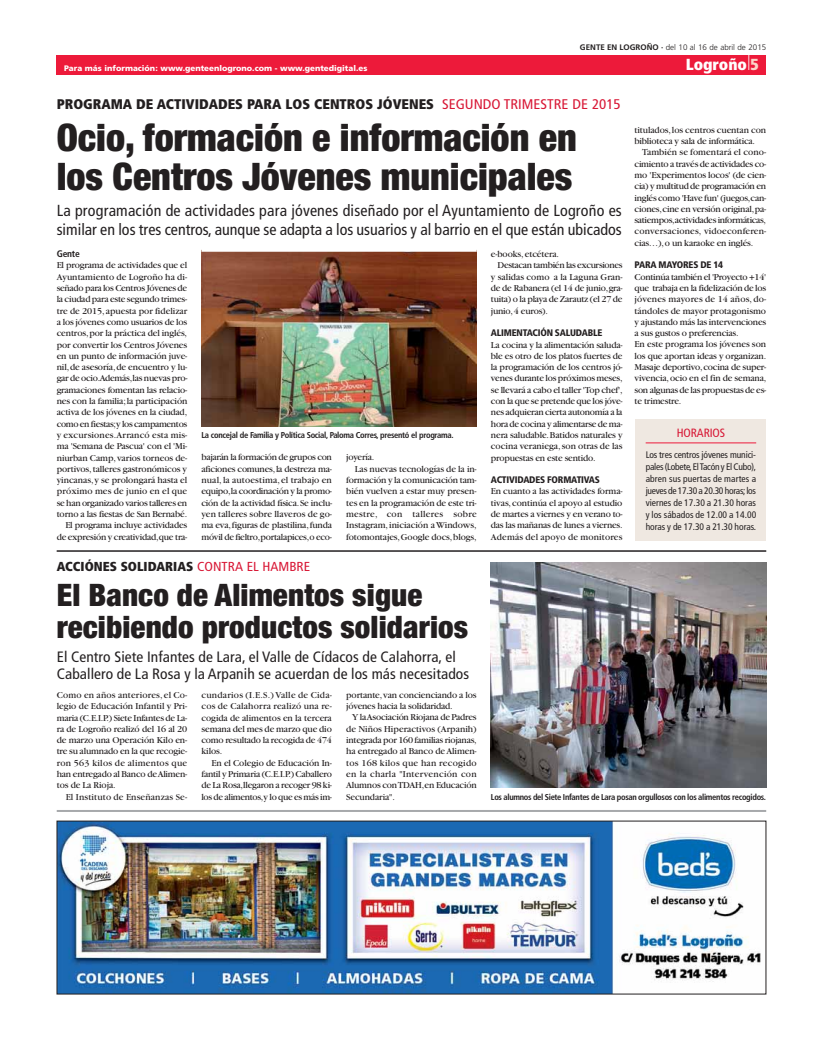
<style>
.page{position:relative;width:823px;height:1049px;background:#fff}
.page>*{position:absolute;margin:0;border:0;box-sizing:border-box;transform-origin:0 0}
.t1{font:900 condensed 38px/39px "Helvetica Neue";color:#231f20}
.t2{font:900 condensed 31px/32px "Helvetica Neue";letter-spacing:.005em;color:#231f20}
.t3{font:condensed 16px/19px "Frutiger";letter-spacing:.01em;color:#231f20}
.t4{font:900 condensed 16px "Frutiger";color:#fff}
.t5{font:condensed 15px/17px "Frutiger";letter-spacing:.005em;color:#231f20}
.t6{font:900 condensed 14px "Frutiger";color:#231f20}
.t7{font:900 condensed 13px "Frutiger";color:#231f20}
.t8{font:condensed 12px "Frutiger";letter-spacing:-.01em;color:#d71634}
.t9{font:9.5px/11.3px "Garamond";letter-spacing:-.015em;color:#231f20;text-align:justify}
.t10{font:condensed 9.5px/12px "Frutiger";letter-spacing:.005em;color:#231f20;text-align:justify}
.t11{font:900 condensed 9.5px "Frutiger";letter-spacing:-.02em;color:#231f20}
.t12{font:9.5px "Garamond";letter-spacing:.005em;color:#231f20}
.t13{font:9.5px "Garamond";letter-spacing:.015em;color:#231f20}
.t14{font:9.5px "Garamond";letter-spacing:.025em;color:#231f20}
.t15{font:700 condensed 9.5px "Frutiger";letter-spacing:-.02em;color:#231f20}
.t16{font:700 condensed 8.5px "Frutiger";letter-spacing:-.035em;color:#231f20}
.t17{font:900 8px "Frutiger";color:#fff}
.t18{font:300 8px "Frutiger";color:#231f20}
.s1{font-weight:700}
.s2{color:#fcd3c7}
.s3{font-weight:400;color:#d81634}
</style>
<div class="page">
<img style="left:56px;top:550px;width:710px;height:444px">
<div style="left:57px;top:55px;width:708px;height:20px;background:#ed1a3a"></div>
<img style="left:490px;top:562px;width:276px;height:226px">
<img style="left:201px;top:252px;width:275px;height:175px">
<div style="left:635px;top:419px;width:130px;height:122px;background:#efe8e1"></div>
<hr style="left:645px;top:442px;width:110px;height:1px;background:#ed1a3a">
<hr style="left:57px;top:551px;width:708px;height:1px;background:#231f20">
<p class="t18" style="left:579px;top:44px;width:188px"><span class="s1">GENTE EN LOGROÑO ·</span> del 10 al 16 de abril de 2015</p>
<p class="t17" style="left:64px;top:65px;width:304px">Para más información: www.genteenlogrono.com - www.gentedigital.es</p>
<h3 class="t4" style="left:685px;top:58px;width:75px">Logroño<sup>|</sup><span class="s2">5</span></h3>
<h3 class="t6" style="left:57px;top:98px;width:565px">PROGRAMA DE ACTIVIDADES PARA LOS CENTROS JÓVENES <span class="s3">SEGUNDO TRIMESTRE DE 2015</span></h3>
<h1 class="t1" style="left:57px;top:121px;width:521px">Ocio, formación e información en los Centros Jóvenes municipales</h1>
<p class="t9" style="left:634px;top:125px;width:133px">titulados,los centros cuentan con biblioteca y sala de informática.</p>
<p class="t9" style="left:634px;top:148px;width:133px;text-indent:8px">También se fomentará el cono&shy;cimiento a través de actividades co&shy;mo 'Experimentos locos' (de cien&shy;cia) y multitud de programación en inglés como 'Have fun' (juegos,can&shy;ciones,cine en versión original,pa&shy;satiempos,actividades informáticas, conversaciones, vidoeconferen&shy;cias…),o un karaoke en inglés.</p>
<p class="t11" style="left:634px;top:261px;width:90px">PARA MAYORES DE 14</p>
<p class="t9" style="left:634px;top:272px;width:133px;text-align:left">Continúa también el 'Proyecto +14' que trabaja en la fidelización de los jóvenes mayores de 14 años, do&shy;tándoles de mayor protagonismo y ajustando más las intervenciones a sus gustos o preferencias.<br>En este programa los jóvenes son los que aportan ideas y organizan.<br>Masaje deportivo,cocina de super&shy;vivencia,ocio en el fin de semana, son algunas de las propuestas de es&shy;te trimestre.</p>
<h3 class="t3" style="left:57px;top:202px;width:566px">La programación de actividades para jóvenes diseñado por el Ayuntamiento de Logroño es similar en los tres centros, aunque se adapta a los usuarios y al barrio en el que están ubicados</h3>
<p class="t15" style="left:57px;top:250px;width:25px">Gente</p>
<p class="t9" style="left:57px;top:261px;width:132px;text-align:right">El programa de actividades que el Ayuntamiento de Logroño ha di&shy;señado para los Centros Jóvenes de la ciudad para este segundo trimes&shy;tre de 2015,apuesta por fidelizar a los jóvenes como usuarios de los centros,por la práctica del inglés, por convertir los Centros Jóvenes en un punto de información juve&shy;nil,de asesoría,de encuentro y lu&shy;gar de ocio.Además,las nuevas pro&shy;gramaciones fomentan las relacio&shy;nes con la familia;la participación activa de los jóvenes en la ciudad, como en fiestas;y los campamentos y excursiones.Arrancó esta mis&shy;ma 'Semana de Pascua' con el 'Mi&shy;niurban Camp,varios torneos de&shy;portivos,talleres gastronómicos y yincanas,y se prolongará hasta el próximo mes de junio en el que se han organizado varios talleres en torno a las fiestas de San Bernabé.<br>El programa incluye actividades de expresión y creatividad,que tra-</p>
<p class="t9" style="left:490px;top:249px;width:70px">e-books,etcétera.</p>
<p class="t9" style="left:497px;top:261px;width:126px">Destacan también las excursiones</p>
<p class="t12" style="left:490px;top:273px;width:133px">y salidas como a la Laguna Gran-</p>
<p class="t9" style="left:490px;top:283px;width:133px">de de Rabanera (el 14 de junio,gra-</p>
<p class="t9" style="left:490px;top:295px;width:133px">tuita) o la playa de Zarautz (el 27 de</p>
<p class="t9" style="left:490px;top:306px;width:58px">junio,4 euros).</p>
<p class="t11" style="left:490px;top:329px;width:113px">ALIMENTACIÓN SALUDABLE</p>
<p class="t9" style="left:490px;top:340px;width:133px">La cocina y la alimentación saluda&shy;ble es otro de los platos fuertes de la programación de los centros jó&shy;venes durante los próximos meses, se llevará a cabo el taller 'Top chef', con la que se pretende que los jóve&shy;nes adquieran cierta autonomía a la hora de cocina y alimentarse de ma&shy;nera saludable.Batidos naturales y cocina veraniega,son otras de las propuestas en este sentido.</p>
<p class="t11" style="left:490px;top:476px;width:110px">ACTIVIDADES FORMATIVAS</p>
<p class="t9" style="left:490px;top:487px;width:133px">En cuanto a las actividades forma&shy;tivas,continúa el apoyo al estudio de martes a viernes y en verano to&shy;das las mañanas de lunes a viernes.<br>Además del apoyo de monitores</p>
<p class="t16" style="left:201px;top:432px;width:253px">La concejal de Familia y Política Social, Paloma Corres, presentó el programa.</p>
<p class="t8" style="left:676px;top:428px;width:50px">HORARIOS</p>
<p class="t10" style="left:645px;top:450px;width:112px">Los tres centros jóvenes munici&shy;pales (Lobete,El Tacón y El Cubo), abren sus puertas de martes a jueves de 17.30 a 20.30 horas;los viernes de 17.30 a 21.30 horas y los sábados de 12.00 a 14.00 horas y de 17.30 a 21.30 horas.</p>
<p class="t9" style="left:201px;top:453px;width:132px">bajarán la formación de grupos con aficiones comunes,la destreza ma&shy;nual,la autoestima,el trabajo en equipo,la coordinación y la promo&shy;ción de la actividad física.Se inclu&shy;yen talleres sobre llaveros de go&shy;ma eva,figuras de plastilina,funda móvil de fieltro,portalapices,o eco-</p>
<p class="t9" style="left:346px;top:453px;width:30px">joyería.</p>
<p class="t9" style="left:355px;top:464px;width:123px">Las nuevas tecnologías de la in-</p>
<p class="t9" style="left:346px;top:475px;width:132px">formación y la comunicación tam-</p>
<p class="t9" style="left:346px;top:487px;width:132px">bién vuelven a estar muy presen-</p>
<p class="t9" style="left:346px;top:498px;width:132px">tes en la programación de este tri-</p>
<p class="t14" style="left:346px;top:511px;width:132px">mestre, con talleres sobre</p>
<p class="t9" style="left:346px;top:520px;width:132px">Instagram,iniciación a Windows,</p>
<p class="t9" style="left:346px;top:532px;width:132px">fotomontajes,Google docs,blogs,</p>
<h3 class="t7" style="left:57px;top:562px;width:255px">ACCIÓNES SOLIDARIAS <span class="s3">CONTRA EL HAMBRE</span></h3>
<h2 class="t2" style="left:57px;top:582px;width:412px">El Banco de Alimentos sigue recibiendo productos solidarios</h2>
<h3 class="t5" style="left:57px;top:649px;width:413px">El Centro Siete Infantes de Lara, el Valle de Cídacos de Calahorra, el<br>Caballero de La Rosa y la Arpanih se acuerdan de los más necesitados</h3>
<p class="t9" style="left:57px;top:690px;width:132px">Como en años anteriores,el Co&shy;legio de Educación Infantil y Pri&shy;maria (C.E.I.P.) Siete Infantes de La&shy;ra de Logroño realizó del 16 al 20 de marzo una Operación Kilo en&shy;tre su alumnado en la que recogie&shy;ron 563 kilos de alimentos que han entregado al Banco de Alimen&shy;tos de La Rioja.</p>
<p class="t13" style="left:66px;top:793px;width:123px">El Instituto de Enseñanzas Se-</p>
<p class="t9" style="left:201px;top:690px;width:132px">cundarios (I.E.S.) Valle de Cida&shy;cos de Calahorra realizó una re&shy;cogida de alimentos en la tercera semana del mes de marzo que dio como resultado la recogida de 474 kilos.</p>
<p class="t9" style="left:201px;top:758px;width:132px;text-indent:10px">En el Colegio de Educación In&shy;fantil y Primaria (C.E.I.P.) Caballero de La Rosa,llegaron a recoger 98 ki&shy;los de alimentos,y lo que es más im-</p>
<p class="t9" style="left:346px;top:690px;width:132px">portante,van concienciando a los jóvenes hacia la solidaridad.</p>
<p class="t9" style="left:346px;top:713px;width:132px;text-indent:6px">Y la Asociación Riojana de Padres de Niños Hiperactivos (Arpanih) integrada por 160 familias riojanas, ha entregado al Banco de Alimen&shy;tos 168 kilos que han recogido en la charla "Intervención con Alumnos con TDAH,en Educación Secundaria".</p>
<p class="t16" style="left:490px;top:793px;width:276px">Los alumnos del Siete Infantes de Lara posan orgullosos con los alimentos recogidos.</p>
</div>
